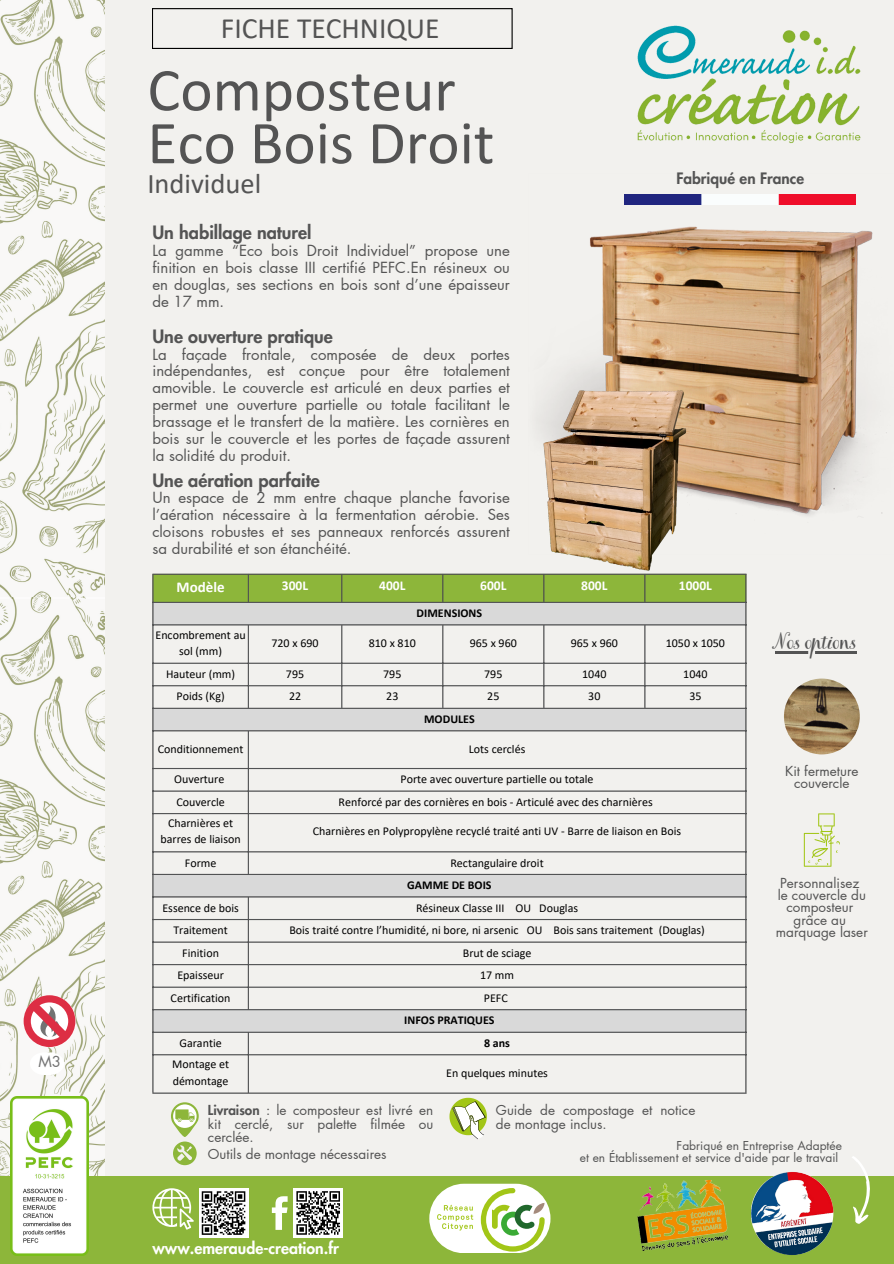
<style>
.page{position:relative;width:894px;height:1264px;background:#fff}
.page>*{position:absolute;margin:0;border:0;box-sizing:border-box;transform-origin:0 0}
.t1{font:61.5px/52.8px "Calibri";color:#545454}
.t2{font:29.55px "Calibri";color:#545454}
.t3{font:28.5px "Calibri";color:#545454}
.t4{font:24px "Books Script";color:#545454}
.t5{font:800 18px "Futura LT Pro";color:#545454}
.t6{font:800 15.9px "Futura LT Pro";color:#fff}
.t7{font:800 15.45px "Futura LT Pro";color:#545454}
.t8{font:15px/16.8px "Futura LT Pro";color:#545454;text-align:justify}
.t9{font:700 15px "Calibri";color:#fff}
.t10{font:15px "Futura LT Pro";color:#737373}
.t11{font:13.5px/13.5px "Futura LT Pro";color:#545454;text-align:center}
.t12{font:700 13.5px "Calibri";color:#fff}
.t13{font:12px/16px "Calibri";color:#000;text-align:center}
.t14{font:12px "Futura LT Pro";color:#545454}
.t15{font:700 12px "Calibri";color:#000}
.s1{font-weight:800}
</style>
<div class="page">
<div style="left:0;top:0;width:893px;height:1263px;background:#f2f1ee"></div>
<img style="left:637px;top:25px;width:224px;height:119px">
<img style="left:0;top:0;width:104px;height:1176px">
<div style="left:0;top:1176px;width:893px;height:87px;background:#8db63a"></div>
<img style="left:590px;top:194px;width:297px;height:322px">
<img style="left:746px;top:1171px;width:87px;height:84px;border-radius:50%">
<img style="left:624px;top:194px;width:231px;height:10px">
<svg style="left:272px;top:1196px;width:15px;height:33px"></svg>
<svg style="left:153px;top:603px;width:592px;height:428px"></svg>
<hr style="left:152px;top:574px;width:1px;height:518px;background:#525354">
<hr style="left:248px;top:625px;width:1px;height:82px;background:#525354">
<hr style="left:248px;top:731px;width:1px;height:142px;background:#525354">
<hr style="left:248px;top:897px;width:1px;height:112px;background:#525354">
<hr style="left:248px;top:1032px;width:1px;height:60px;background:#525354">
<hr style="left:341px;top:625px;width:1px;height:82px;background:#525354">
<hr style="left:442px;top:625px;width:1px;height:82px;background:#525354">
<hr style="left:543px;top:625px;width:1px;height:82px;background:#525354">
<svg style="left:153px;top:574px;width:592px;height:28px;background:#8ab13a"></svg>
<hr style="left:644px;top:625px;width:1px;height:82px;background:#525354">
<hr style="left:745px;top:574px;width:1px;height:518px;background:#525354">
<hr style="left:152px;top:573px;width:594px;height:1px;background:#525354">
<hr style="left:152px;top:602px;width:594px;height:1px;background:#525354">
<hr style="left:152px;top:624px;width:594px;height:1px;background:#525354">
<hr style="left:152px;top:662px;width:594px;height:1px;background:#525354">
<hr style="left:152px;top:685px;width:594px;height:1px;background:#525354">
<hr style="left:152px;top:707px;width:594px;height:2px;background:#525354">
<hr style="left:152px;top:730px;width:594px;height:1px;background:#525354">
<hr style="left:152px;top:768px;width:594px;height:1px;background:#525354">
<hr style="left:152px;top:790px;width:594px;height:1px;background:#525354">
<hr style="left:152px;top:813px;width:594px;height:1px;background:#525354">
<hr style="left:152px;top:851px;width:594px;height:1px;background:#525354">
<hr style="left:152px;top:873px;width:594px;height:2px;background:#525354">
<hr style="left:152px;top:896px;width:594px;height:1px;background:#525354">
<hr style="left:152px;top:919px;width:594px;height:1px;background:#525354">
<hr style="left:152px;top:941px;width:594px;height:1px;background:#525354">
<hr style="left:152px;top:964px;width:594px;height:1px;background:#525354">
<hr style="left:152px;top:986px;width:594px;height:1px;background:#525354">
<hr style="left:152px;top:1009px;width:594px;height:1px;background:#525354">
<hr style="left:152px;top:1031px;width:594px;height:1px;background:#525354">
<hr style="left:152px;top:1054px;width:594px;height:1px;background:#525354">
<hr style="left:152px;top:1092px;width:594px;height:1px;background:#525354">
<img style="left:10px;top:1096px;width:79px;height:159px">
<svg style="left:152px;top:9px;width:360px;height:39px"></svg>
<div style="left:429px;top:1183px;width:121px;height:70px;background:#fff;border-radius:35px"></div>
<svg style="left:480px;top:1187px;width:64px;height:64px"></svg>
<svg style="left:437px;top:1204px;width:36px;height:26px"></svg>
<img style="left:637px;top:1180px;width:92px;height:70px">
<svg style="left:152px;top:1188px;width:42px;height:41px"></svg>
<div style="left:199px;top:1188px;width:49px;height:49px;background:#fff"></div>
<svg style="left:201px;top:1191px;width:45px;height:44px"></svg>
<div style="left:293px;top:1188px;width:50px;height:49px;background:#fff"></div>
<svg style="left:296px;top:1191px;width:44px;height:44px"></svg>
<svg style="left:852px;top:1156px;width:18px;height:68px"></svg>
<svg style="left:24px;top:995px;width:51px;height:79px"></svg>
<svg style="left:803px;top:813px;width:36px;height:53px"></svg>
<img style="left:783px;top:678px;width:76px;height:76px;border-radius:50%">
<svg style="left:171px;top:1102px;width:28px;height:63px"></svg>
<img style="left:512px;top:310px;width:207px;height:311px">
<hr style="left:774px;top:651px;width:82px;height:2px;background:#545454">
<svg style="left:449px;top:1097px;width:37px;height:42px"></svg>
<p class="t10" style="left:38px;top:1054px;width:24px">M3</p>
<p class="t2" style="left:221px;top:15px;width:220px">FICHE TECHNIQUE</p>
<p class="t1" style="left:147px;top:69px;width:348px">Composteur<br>Eco Bois Droit</p>
<p class="t3" style="left:147px;top:171px;width:115px">Individuel</p>
<p class="t5" style="left:152px;top:224px;width:160px">Un habillage naturel</p>
<p class="t8" style="left:152px;top:243px;width:359px">La gamme “Eco bois Droit Individuel” propose une finition en bois classe III certifié PEFC.En résineux ou en douglas, ses sections en bois sont d’une épaisseur de 17 mm.</p>
<p class="t5" style="left:152px;top:328px;width:182px">Une ouverture pratique</p>
<p class="t8" style="left:152px;top:346px;width:359px">La façade frontale, composée de deux portes indépendantes, est conçue pour être totalement amovible. Le couvercle est articulé en deux parties et permet une ouverture partielle ou totale facilitant le brassage et le transfert de la matière. Les cornières en bois sur le couvercle et les portes de façade assurent la solidité du produit.</p>
<h4 class="t5" style="left:152px;top:471px;width:169px">Une aération parfaite</h4>
<h4 class="t8" style="left:152px;top:490px;width:359px">Un espace de 2 mm entre chaque planche favorise l’aération nécessaire à la fermentation aérobie. Ses cloisons robustes et ses panneaux renforcés assurent sa durabilité et son étanchéité.</h4>
<h3 class="t7" style="left:676px;top:172px;width:129px">Fabriqué en France</h3>
<h5 class="t9" style="left:176px;top:580px;width:49px">Modèle</h5>
<p class="t12" style="left:282px;top:579px;width:28px">300L</p>
<p class="t12" style="left:379px;top:579px;width:28px">400L</p>
<h6 class="t12" style="left:480px;top:579px;width:28px">600L</h6>
<p class="t12" style="left:581px;top:579px;width:28px">800L</p>
<h6 class="t12" style="left:678px;top:579px;width:35px">1000L</h6>
<h6 class="t15" style="left:416px;top:608px;width:67px">DIMENSIONS</h6>
<p class="t13" style="left:155px;top:627px;width:92px">Encombrement au sol (mm)</p>
<p class="t13" style="left:271px;top:635px;width:49px">720 x 690</p>
<p class="t13" style="left:368px;top:635px;width:49px">810 x 810</p>
<p class="t13" style="left:469px;top:635px;width:49px">965 x 960</p>
<p class="t13" style="left:570px;top:635px;width:49px">965 x 960</p>
<p class="t13" style="left:665px;top:635px;width:61px">1050 x 1050</p>
<p class="t13" style="left:166px;top:667px;width:71px">Hauteur (mm)</p>
<p class="t13" style="left:286px;top:667px;width:20px">795</p>
<p class="t13" style="left:383px;top:667px;width:20px">795</p>
<p class="t13" style="left:484px;top:667px;width:20px">795</p>
<p class="t13" style="left:582px;top:667px;width:26px">1040</p>
<p class="t13" style="left:683px;top:667px;width:26px">1040</p>
<p class="t13" style="left:176px;top:689px;width:50px">Poids (Kg)</p>
<p class="t13" style="left:289px;top:689px;width:14px">22</p>
<p class="t13" style="left:386px;top:689px;width:14px">23</p>
<p class="t13" style="left:487px;top:689px;width:14px">25</p>
<p class="t13" style="left:588px;top:689px;width:14px">30</p>
<p class="t13" style="left:689px;top:689px;width:14px">35</p>
<p class="t15" style="left:424px;top:714px;width:52px">MODULES</p>
<p class="t13" style="left:158px;top:741px;width:87px">Conditionnement</p>
<p class="t13" style="left:468px;top:741px;width:58px">Lots cerclés</p>
<p class="t13" style="left:174px;top:772px;width:52px">Ouverture</p>
<p class="t13" style="left:400px;top:772px;width:194px">Porte avec ouverture partielle ou totale</p>
<p class="t13" style="left:176px;top:794px;width:50px">Couvercle</p>
<p class="t13" style="left:338px;top:794px;width:315px">Renforcé par des cornières en bois - Articulé avec des charnières</p>
<p class="t13" style="left:160px;top:816px;width:82px">Charnières et barres de liaison</p>
<p class="t13" style="left:312px;top:824px;width:370px">Charnières en Polypropylène recyclé traité anti UV - Barre de liaison en Bois</p>
<p class="t13" style="left:185px;top:855px;width:33px">Forme</p>
<p class="t13" style="left:450px;top:855px;width:95px">Rectangulaire droit</p>
<p class="t15" style="left:407px;top:880px;width:86px">GAMME DE BOIS</p>
<p class="t13" style="left:162px;top:900px;width:78px">Essence de bois</p>
<p class="t13" style="left:416px;top:900px;width:163px">Résineux Classe III OU Douglas</p>
<p class="t13" style="left:173px;top:923px;width:56px">Traitement</p>
<p class="t13" style="left:289px;top:923px;width:417px">Bois traité contre l’humidité, ni bore, ni arsenic OU Bois sans traitement (Douglas)</p>
<p class="t13" style="left:182px;top:945px;width:38px">Finition</p>
<p class="t13" style="left:462px;top:945px;width:70px">Brut de sciage</p>
<p class="t13" style="left:177px;top:968px;width:48px">Epaisseur</p>
<p class="t13" style="left:480px;top:968px;width:36px">17 mm</p>
<p class="t13" style="left:171px;top:990px;width:61px">Certification</p>
<p class="t13" style="left:483px;top:990px;width:25px">PEFC</p>
<p class="t15" style="left:404px;top:1015px;width:92px">INFOS PRATIQUES</p>
<p class="t13" style="left:179px;top:1035px;width:44px">Garantie</p>
<p class="t15" style="left:484px;top:1037px;width:27px">8 ans</p>
<p class="t13" style="left:172px;top:1057px;width:58px;text-align:left">Montage et démontage</p>
<p class="t13" style="left:446px;top:1065px;width:103px">En quelques minutes</p>
<p class="t4" style="left:774px;top:627px;width:83px">Nos options</p>
<p class="t11" style="left:784px;top:765px;width:75px;line-height:12.3px">Kit fermeture couvercle</p>
<p class="t11" style="left:779px;top:876px;width:81px">Personnalisez</p>
<p class="t11" style="left:777px;top:889px;width:90px;line-height:12.3px">le couvercle du composteur</p>
<p class="t11" style="left:793px;top:913px;width:54px">grâce au</p>
<p class="t11" style="left:775px;top:925px;width:93px">marquage laser</p>
<p class="t11" style="left:208px;top:1103px;width:227px;text-align:justify"><span class="s1">Livraison</span> : le composteur est livré en kit cerclé, sur palette filmée ou cerclée.</p>
<p class="t11" style="left:208px;top:1147px;width:180px">Outils de montage nécessaires</p>
<p class="t6" style="left:152px;top:1240px;width:188px">www.emeraude-creation.fr</p>
<p class="t11" style="left:496px;top:1103px;width:201px;text-align:left">Guide de compostage et notice de montage inclus.</p>
<p class="t14" style="left:676px;top:1140px;width:167px">Fabriqué en Entreprise Adaptée</p>
<p class="t14" style="left:579px;top:1152px;width:260px">et en Établissement et service d'aide par le travail</p>
</div>
